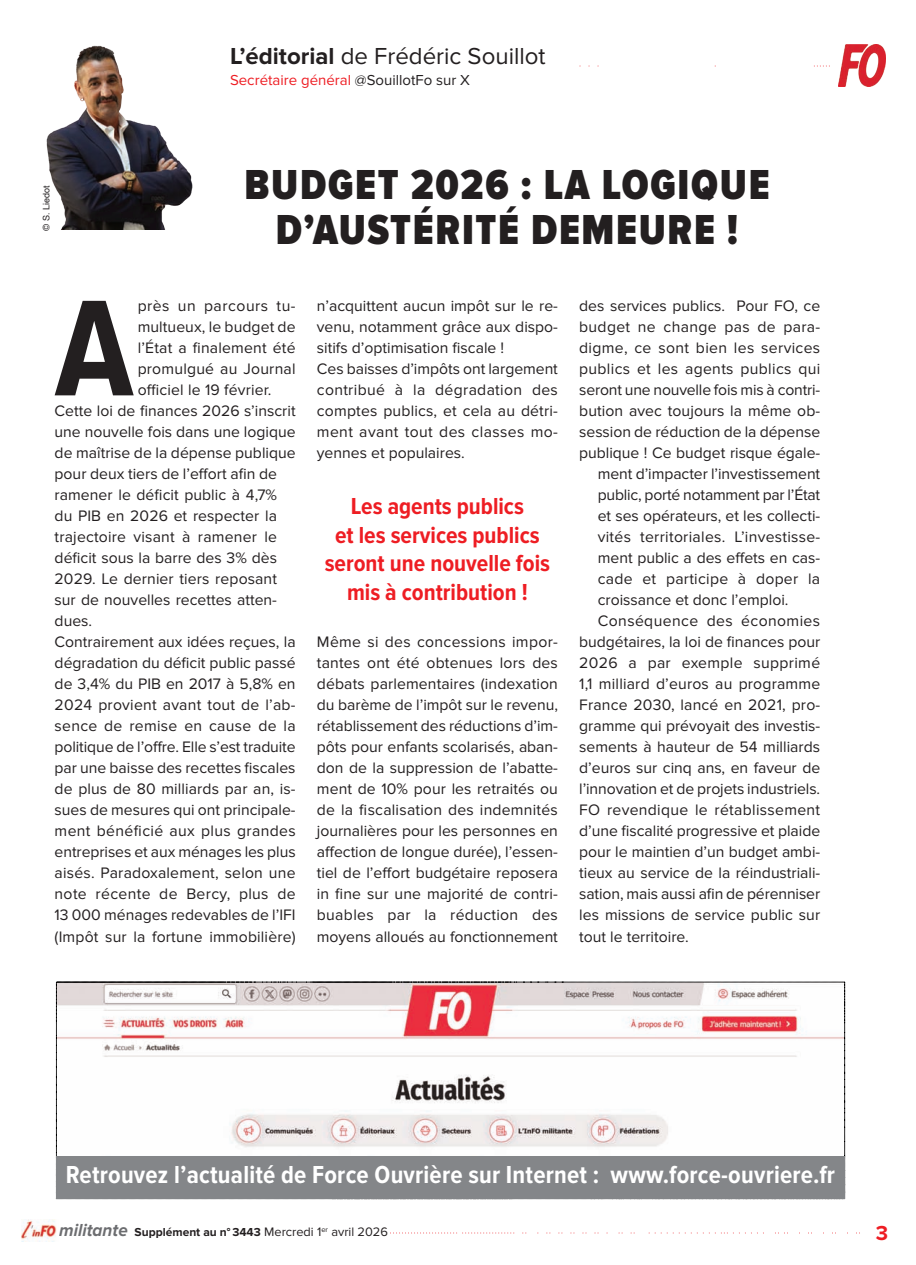
<style>
.page{position:relative;width:916px;height:1265px;background:#fff}
.page>*{position:absolute;margin:0;border:0;box-sizing:border-box;transform-origin:0 0}
.t1{font:700 141.75px "Proxima Nova Cond";color:#231f20}
.t2{font:900 43.5px/45px "Proxima Nova Cond";letter-spacing:.04em;color:#231f20;text-align:center;scale:.96 1}
.t3{font:700 25.5px "Proxima Nova Cond";letter-spacing:.01em;color:#fff}
.t4{font:700 24px/28.5px "Proxima Nova Cond";color:#ee1d23;text-align:center}
.t5{font:24px "Proxima Nova";color:#231f20}
.t6{font:700 21px "Proxima Nova";color:#ee1d23}
.t7{font:15.75px/21px "Proxima Nova";color:#231f20}
.t8{font:15.75px "Proxima Nova";letter-spacing:.02em;color:#231f20}
.t9{font:15.75px "Proxima Nova";letter-spacing:.025em;color:#231f20}
.t10{font:15.75px "Proxima Nova";letter-spacing:.035em;color:#231f20}
.t11{font:15px "Proxima Nova";color:#ee1d23}
.t12{font:700 12px "Proxima Nova";color:#231f20}
.t13{font:9px "Helvetica";color:#231f20}
.s1{font-family:"Helvetica Neue"}
.s2{font-weight:700}
.s3{color:#231f20}
.s4{font-family:"Helvetica Neue";font-weight:400;color:#fff}
.s5{font-style:italic;font-size:18px;color:#6c6d70}
.s6{font-weight:400;font-size:12.75px}
</style>
<div class="page">
<svg style="left:390px;top:1232px;width:470px;height:2px"></svg>
<img style="left:22px;top:1219px;width:35px;height:21px">
<img style="left:838px;top:44px;width:48px;height:43px">
<svg style="left:579px;top:66px;width:248px;height:1px"></svg>
<img style="left:47px;top:45px;width:146px;height:184px">
<img style="left:58px;top:983px;width:785px;height:165px">
<div style="left:56px;top:1156px;width:788px;height:42px;background:#848689"></div>
<p class="t13" style="left:43px;top:231px;width:47px;rotate:-90deg"><span class="s1">©</span> S. Liedot</p>
<h3 class="t5" style="left:230px;top:45px;width:317px"><span class="s2">L’éditorial</span> de Frédéric Souillot</h3>
<p class="t11" style="left:230px;top:73px;width:241px">Secrétaire général <span class="s3">@SouillotFo sur X</span></p>
<h2 class="t2" style="left:244px;top:164px;width:548px">BUDGET 2026 : LA LOGIQUE<br>D’AUSTÉRITÉ DEMEURE !</h2>
<h1 class="t1" style="left:55px;top:283px;width:80px">A</h1>
<p class="t10" style="left:138px;top:299px;width:159px">près un parcours tu-</p>
<p class="t7" style="left:138px;top:317px;width:159px">multueux, le budget de</p>
<p class="t7" style="left:138px;top:338px;width:159px">l’État a finalement été</p>
<p class="t7" style="left:138px;top:359px;width:159px">promulgué au Journal</p>
<p class="t7" style="left:138px;top:380px;width:135px">officiel le 19 février.</p>
<p class="t7" style="left:55px;top:401px;width:242px">Cette loi de finances 2026 s’inscrit</p>
<p class="t7" style="left:55px;top:422px;width:242px">une nouvelle fois dans une logique</p>
<p class="t7" style="left:55px;top:443px;width:242px">de maîtrise de la dépense publique</p>
<p class="t7" style="left:55px;top:464px;width:224px">pour deux tiers de l’effort afin de</p>
<p class="t7" style="left:55px;top:485px;width:224px">ramener le déficit public à 4,7%</p>
<p class="t7" style="left:55px;top:506px;width:224px">du PIB en 2026 et respecter la</p>
<p class="t7" style="left:55px;top:527px;width:224px">trajectoire visant à ramener le</p>
<p class="t7" style="left:55px;top:548px;width:224px">déficit sous la barre des 3% dès</p>
<p class="t7" style="left:55px;top:569px;width:224px">2029. Le dernier tiers reposant</p>
<p class="t7" style="left:55px;top:590px;width:224px">sur de nouvelles recettes atten-</p>
<p class="t7" style="left:55px;top:611px;width:39px">dues.</p>
<p class="t7" style="left:55px;top:632px;width:242px">Contrairement aux idées reçues, la</p>
<p class="t7" style="left:55px;top:653px;width:242px">dégradation du déficit public passé</p>
<p class="t7" style="left:55px;top:674px;width:242px">de 3,4% du PIB en 2017 à 5,8% en</p>
<p class="t7" style="left:55px;top:695px;width:242px">2024 provient avant tout de l’ab-</p>
<p class="t8" style="left:55px;top:719px;width:242px">sence de remise en cause de la</p>
<p class="t7" style="left:55px;top:737px;width:242px">politique de l’offre. Elle s’est traduite</p>
<p class="t7" style="left:55px;top:758px;width:242px">par une baisse des recettes fiscales</p>
<p class="t7" style="left:55px;top:779px;width:242px">de plus de 80 milliards par an, is-</p>
<p class="t7" style="left:55px;top:800px;width:242px">sues de mesures qui ont principale-</p>
<p class="t8" style="left:55px;top:824px;width:242px">ment bénéficié aux plus grandes</p>
<p class="t7" style="left:55px;top:842px;width:242px">entreprises et aux ménages les plus</p>
<p class="t7" style="left:55px;top:863px;width:242px">aisés. Paradoxalement, selon une</p>
<p class="t8" style="left:55px;top:887px;width:242px">note récente de Bercy, plus de</p>
<p class="t7" style="left:55px;top:905px;width:242px">13 000 ménages redevables de l’IFI</p>
<p class="t7" style="left:55px;top:926px;width:242px">(Impôt sur la fortune immobilière)</p>
<p class="t7" style="left:317px;top:296px;width:242px">n’acquittent aucun impôt sur le re&shy;venu, notamment grâce aux dispo&shy;sitifs d’optimisation fiscale !<br>Ces baisses d’impôts ont largement contribué à la dégradation des comptes publics, et cela au détri&shy;ment avant tout des classes mo&shy;yennes et populaires.</p>
<h3 class="t4" style="left:325px;top:493px;width:227px">Les agents publics<br>et les services publics seront une nouvelle fois mis à contribution !</h3>
<p class="t7" style="left:317px;top:632px;width:242px;text-align:justify">Même si des concessions impor&shy;tantes ont été obtenues lors des débats parlementaires (indexation du barème de l’impôt sur le revenu, rétablissement des réductions d’im&shy;pôts pour enfants scolarisés, aban&shy;don de la suppression de l’abatte&shy;ment de 10% pour les retraités ou de la fiscalisation des indemnités journalières pour les personnes en affection de longue durée), l’essen&shy;tiel de l’effort budgétaire reposera in fine sur une majorité de contri&shy;buables par la réduction des moyens alloués au fonctionnement</p>
<p class="t7" style="left:579px;top:296px;width:242px">des services publics. Pour FO, ce</p>
<p class="t8" style="left:579px;top:320px;width:242px">budget ne change pas de para-</p>
<p class="t8" style="left:579px;top:341px;width:242px">digme, ce sont bien les services</p>
<p class="t8" style="left:579px;top:362px;width:242px">publics et les agents publics qui</p>
<p class="t7" style="left:579px;top:380px;width:242px">seront une nouvelle fois mis à contri-</p>
<p class="t7" style="left:579px;top:401px;width:242px">bution avec toujours la même ob-</p>
<p class="t7" style="left:579px;top:422px;width:242px">session de réduction de la dépense</p>
<p class="t7" style="left:579px;top:443px;width:242px">publique ! Ce budget risque égale-</p>
<p class="t7" style="left:598px;top:464px;width:224px">ment d’impacter l’investissement</p>
<p class="t7" style="left:598px;top:485px;width:224px">public, porté notamment par l’État</p>
<p class="t7" style="left:598px;top:506px;width:224px">et ses opérateurs, et les collecti-</p>
<p class="t8" style="left:598px;top:530px;width:224px">vités territoriales. L’investisse-</p>
<p class="t7" style="left:598px;top:548px;width:224px">ment public a des effets en cas-</p>
<p class="t8" style="left:598px;top:572px;width:224px">cade et participe à doper la</p>
<p class="t7" style="left:598px;top:590px;width:192px">croissance et donc l’emploi.</p>
<p class="t9" style="left:598px;top:614px;width:224px">Conséquence des économies</p>
<p class="t7" style="left:579px;top:632px;width:242px">budgétaires, la loi de finances pour</p>
<p class="t8" style="left:579px;top:656px;width:242px">2026 a par exemple supprimé</p>
<p class="t7" style="left:579px;top:674px;width:242px">1,1 milliard d’euros au programme</p>
<p class="t7" style="left:579px;top:695px;width:242px">France 2030, lancé en 2021, pro-</p>
<p class="t7" style="left:579px;top:716px;width:242px">gramme qui prévoyait des investis-</p>
<p class="t7" style="left:579px;top:737px;width:242px">sements à hauteur de 54 milliards</p>
<p class="t7" style="left:579px;top:758px;width:242px">d’euros sur cinq ans, en faveur de</p>
<p class="t7" style="left:579px;top:779px;width:242px">l’innovation et de projets industriels.</p>
<p class="t8" style="left:579px;top:803px;width:242px">FO revendique le rétablissement</p>
<p class="t7" style="left:579px;top:821px;width:242px">d’une fiscalité progressive et plaide</p>
<p class="t7" style="left:579px;top:842px;width:242px">pour le maintien d’un budget ambi-</p>
<p class="t7" style="left:579px;top:863px;width:242px">tieux au service de la réindustriali-</p>
<p class="t7" style="left:579px;top:884px;width:242px">sation, mais aussi afin de pérenniser</p>
<p class="t7" style="left:579px;top:905px;width:242px">les missions de service public sur</p>
<p class="t7" style="left:579px;top:926px;width:111px">tout le territoire.</p>
<h3 class="t3" style="left:66px;top:1163px;width:770px">Retrouvez l’actualité de Force Ouvrière sur Internet : www.force-ouvriere.fr</h3>
<p class="t12" style="left:53px;top:1226px;width:339px"><span class="s4">L</span><span class="s5">militante</span> Supplément au n° 3443 <span class="s6">Mercredi 1</span><sup>er</sup> <span class="s6">avril 2026</span><span class="s4">l</span></p>
<h3 class="t6" style="left:875px;top:1223px;width:14px">3</h3>
</div>
